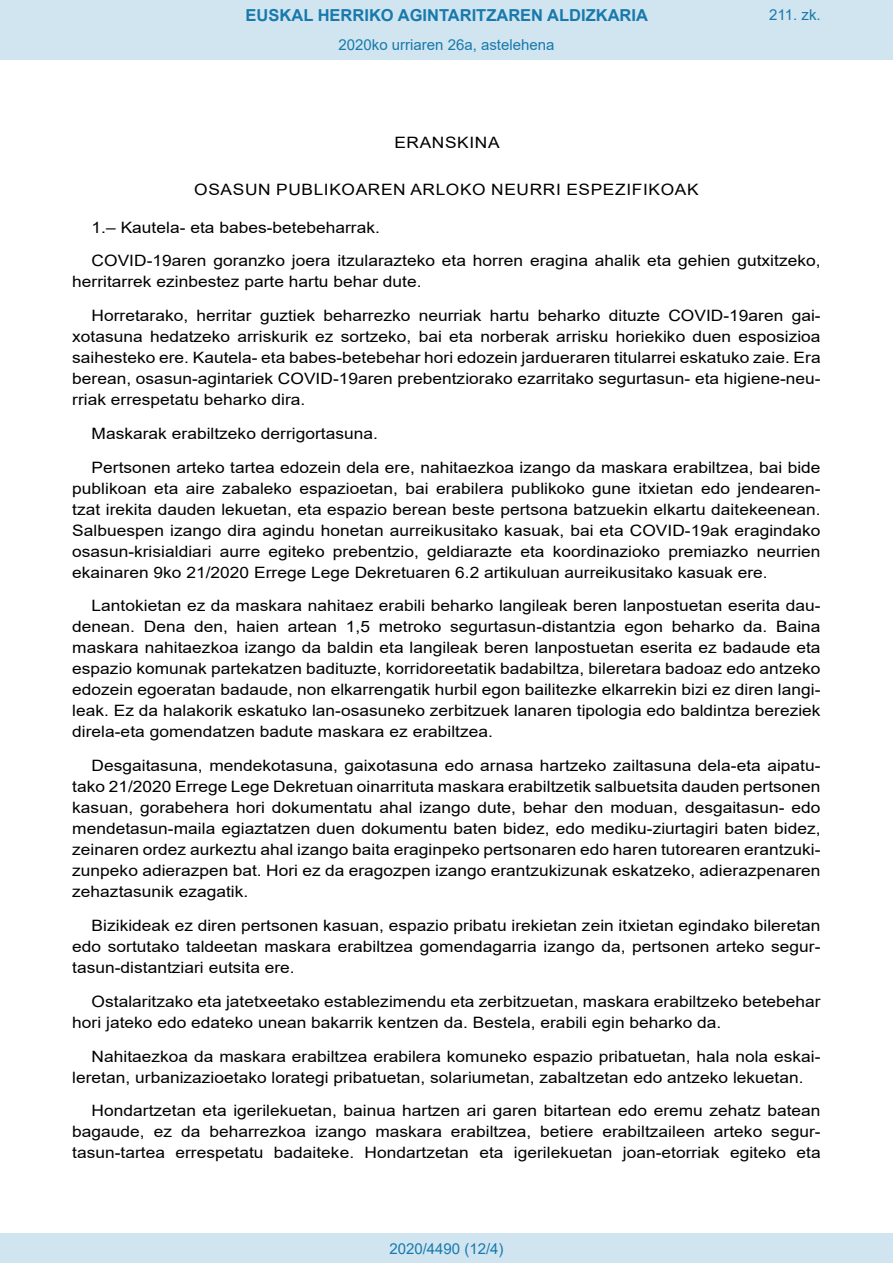
<style>
.page{position:relative;width:893px;height:1263px;background:#fff}
.page>*{position:absolute;margin:0;border:0;box-sizing:border-box;transform-origin:0 0}
.t1{font:700 16.5px "Arial";color:#1879ad}
.BOPVDetalle{font:15.6px/21px "Arial";color:#000;text-align:justify;scale:1.11 1}
.BOPVClave{font:15.6px "Arial";letter-spacing:.035em;color:#000;scale:1.11 1}
.Paginacion_Centro{font:15px "Arial";color:#1879ad}
</style>
<div class="page">
<div style="left:0;top:0;width:893px;height:60px;background:#d0e5f0"></div>
<div style="left:0;top:1233px;width:893px;height:30px;background:#d0e5f0"></div>
<p class="t1" style="left:246px;top:3px;width:404px">EUSKAL HERRIKO AGINTARITZAREN ALDIZKARIA</p>
<p class="Paginacion_Centro" style="left:338px;top:35px;width:217px">2020ko urriaren 26a, astelehena</p>
<p class="Paginacion_Centro" style="left:769px;top:5px;width:53px">211. zk.</p>
<p class="BOPVClave" style="left:394px;top:132px;width:96px">ERANSKINA</p>
<p class="BOPVClave" style="left:194px;top:178px;width:456px">OSASUN PUBLIKOAREN ARLOKO NEURRI ESPEZIFIKOAK</p>
<p class="BOPVDetalle" style="left:92px;top:217px;width:261px">1.– Kautela- eta babes-betebeharrak.</p>
<p class="BOPVDetalle" style="left:72px;top:250px;width:676px;text-indent:19px">COVID-19aren goranzko joera itzularazteko eta horren eragina ahalik eta gehien gutxitzeko, herritarrek ezinbestez parte hartu behar dute.</p>
<p class="BOPVDetalle" style="left:72px;top:305px;width:676px;text-indent:19px">Horretarako, herritar guztiek beharrezko neurriak hartu beharko dituzte COVID-19aren gai&shy;xotasuna hedatzeko arriskurik ez sortzeko, bai eta norberak arrisku horiekiko duen esposizioa saihesteko ere. Kautela- eta babes-betebehar hori edozein jardueraren titularrei eskatuko zaie. Era berean, osasun-agintariek COVID-19aren prebentziorako ezarritako segurtasun- eta higiene-neu&shy;rriak errespetatu beharko dira.</p>
<p class="BOPVDetalle" style="left:92px;top:423px;width:259px">Maskarak erabiltzeko derrigortasuna.</p>
<p class="BOPVDetalle" style="left:72px;top:457px;width:676px;text-indent:19px">Pertsonen arteko tartea edozein dela ere, nahitaezkoa izango da maskara erabiltzea, bai bide publikoan eta aire zabaleko espazioetan, bai erabilera publikoko gune itxietan edo jendearen&shy;tzat irekita dauden lekuetan, eta espazio berean beste pertsona batzuekin elkartu daitekeenean.<br>Salbuespen izango dira agindu honetan aurreikusitako kasuak, bai eta COVID-19ak eragindako osasun-krisialdiari aurre egiteko prebentzio, geldiarazte eta koordinazioko premiazko neurrien ekainaren 9ko 21/2020 Errege Lege Dekretuaren 6.2 artikuluan aurreikusitako kasuak ere.</p>
<p class="BOPVDetalle" style="left:72px;top:595px;width:676px;text-indent:19px">Lantokietan ez da maskara nahitaez erabili beharko langileak beren lanpostuetan eserita dau&shy;denean. Dena den, haien artean 1,5 metroko segurtasun-distantzia egon beharko da. Baina maskara nahitaezkoa izango da baldin eta langileak beren lanpostuetan eserita ez badaude eta espazio komunak partekatzen badituzte, korridoreetatik badabiltza, bileretara badoaz edo antzeko edozein egoeratan badaude, non elkarrengatik hurbil egon bailitezke elkarrekin bizi ez diren langi&shy;leak. Ez da halakorik eskatuko lan-osasuneko zerbitzuek lanaren tipologia edo baldintza bereziek direla-eta gomendatzen badute maskara ez erabiltzea.</p>
<p class="BOPVDetalle" style="left:72px;top:755px;width:676px;text-indent:19px">Desgaitasuna, mendekotasuna, gaixotasuna edo arnasa hartzeko zailtasuna dela-eta aipatu&shy;tako 21/2020 Errege Lege Dekretuan oinarrituta maskara erabiltzetik salbuetsita dauden pertsonen kasuan, gorabehera hori dokumentatu ahal izango dute, behar den moduan, desgaitasun- edo mendetasun-maila egiaztatzen duen dokumentu baten bidez, edo mediku-ziurtagiri baten bidez, zeinaren ordez aurkeztu ahal izango baita eraginpeko pertsonaren edo haren tutorearen erantzuki&shy;zunpeko adierazpen bat. Hori ez da eragozpen izango erantzukizunak eskatzeko, adierazpenaren zehaztasunik ezagatik.</p>
<p class="BOPVDetalle" style="left:72px;top:915px;width:676px;text-indent:19px">Bizikideak ez diren pertsonen kasuan, espazio pribatu irekietan zein itxietan egindako bileretan edo sortutako taldeetan maskara erabiltzea gomendagarria izango da, pertsonen arteko segur&shy;tasun-distantziari eutsita ere.</p>
<p class="BOPVDetalle" style="left:72px;top:991px;width:676px;text-indent:19px">Ostalaritzako eta jatetxeetako establezimendu eta zerbitzuetan, maskara erabiltzeko betebehar hori jateko edo edateko unean bakarrik kentzen da. Bestela, erabili egin beharko da.</p>
<p class="BOPVDetalle" style="left:72px;top:1045px;width:676px;text-indent:19px">Nahitaezkoa da maskara erabiltzea erabilera komuneko espazio pribatuetan, hala nola eskai&shy;leretan, urbanizazioetako lorategi pribatuetan, solariumetan, zabaltzetan edo antzeko lekuetan.</p>
<p class="BOPVDetalle" style="left:72px;top:1100px;width:676px;text-indent:19px">Hondartzetan eta igerilekuetan, bainua hartzen ari garen bitartean edo eremu zehatz batean bagaude, ez da beharrezkoa izango maskara erabiltzea, betiere erabiltzaileen arteko segur&shy;tasun-tartea errespetatu badaiteke. Hondartzetan eta igerilekuetan joan-etorriak egiteko eta</p>
<p class="Paginacion_Centro" style="left:389px;top:1238px;width:116px">2020/4490 (12/4)</p>
</div>
